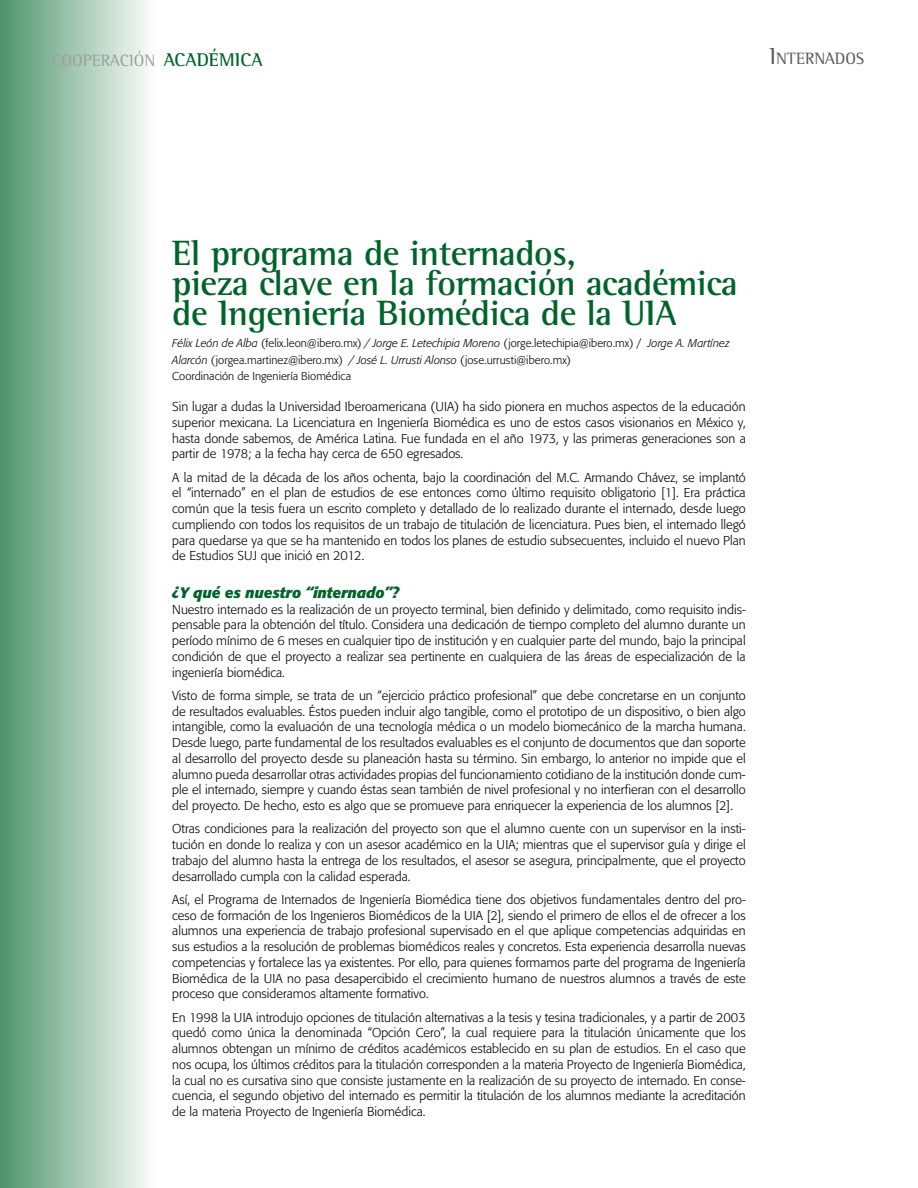
<style>
.page{position:relative;width:918px;height:1188px;background:#fff}
.page>*{position:absolute;margin:0;border:0;box-sizing:border-box;transform-origin:0 0}
.t1{font:700 36px/30px "Rotis Semi Serif Std";letter-spacing:-.015em;color:#00642a}
.t2{font:16.8px "Rotis Semi Serif Std";color:#9c9e9f}
.t3{font:16.8px "Rotis Semi Serif Std";color:#58585a}
.t4{font:italic 700 15px "Formata";letter-spacing:-.005em;color:#00642a}
.t5{font:300 12.75px/15.8px "Formata";color:#000;text-align:justify}
.t6{font:300 11.25px/16.5px "Formata";letter-spacing:.005em;color:#000}
.s1{font-weight:700;font-size:18.9px;color:#00642a}
.s2{font-size:24px}
.s3{font-style:italic}
</style>
<div class="page">
<div style="left:0;top:0;width:154px;height:1188px;background:linear-gradient(to right,#4e946b,#fbfcfb)"></div>
<h2 class="t2" style="left:52px;top:51px;width:212px">COOPERACIÓN <span class="s1">ACADÉMICA</span></h2>
<h2 class="t3" style="left:769px;top:49px;width:96px"><span class="s2">I</span>NTERNADOS</h2>
<h1 class="t1" style="left:172px;top:238px;width:567px">El programa de internados,<br>pieza clave en la formación académica de Ingeniería Biomédica de la UIA</h1>
<p class="t6" style="left:172px;top:335px;width:559px"><span class="s3">Félix León de Alba</span> (felix.leon@ibero.mx) <span class="s3">/ Jorge E. Letechipia Moreno</span> (jorge.letechipia@ibero.mx) / <span class="s3">Jorge A. Martínez<br>Alarcón</span> (jorgea.martinez@ibero.mx) <span class="s3">/ José L. Urrusti Alonso</span> (jose.urrusti@ibero.mx)<br>Coordinación de Ingeniería Biomédica</p>
<p class="t5" style="left:172px;top:399px;width:575px">Sin lugar a dudas la Universidad Iberoamericana (UIA) ha sido pionera en muchos aspectos de la educación superior mexicana. La Licenciatura en Ingeniería Biomédica es uno de estos casos visionarios en México y, hasta donde sabemos, de América Latina. Fue fundada en el año 1973, y las primeras generaciones son a partir de 1978; a la fecha hay cerca de 650 egresados.</p>
<p class="t5" style="left:172px;top:469px;width:575px">A la mitad de la década de los años ochenta, bajo la coordinación del M.C. Armando Chávez, se implantó el “internado” en el plan de estudios de ese entonces como último requisito obligatorio [1]. Era práctica común que la tesis fuera un escrito completo y detallado de lo realizado durante el internado, desde luego cumpliendo con todos los requisitos de un trabajo de titulación de licenciatura. Pues bien, el internado llegó para quedarse ya que se ha mantenido en todos los planes de estudio subsecuentes, incluido el nuevo Plan de Estudios SUJ que inició en 2012.</p>
<p class="t4" style="left:172px;top:583px;width:228px">¿Y qué es nuestro “internado”?</p>
<p class="t5" style="left:172px;top:601px;width:575px">Nuestro internado es la realización de un proyecto terminal, bien definido y delimitado, como requisito indis&shy;pensable para la obtención del título. Considera una dedicación de tiempo completo del alumno durante un período mínimo de 6 meses en cualquier tipo de institución y en cualquier parte del mundo, bajo la principal condición de que el proyecto a realizar sea pertinente en cualquiera de las áreas de especialización de la ingeniería biomédica.</p>
<p class="t5" style="left:172px;top:688px;width:575px">Visto de forma simple, se trata de un “ejercicio práctico profesional” que debe concretarse en un conjunto de resultados evaluables. Éstos pueden incluir algo tangible, como el prototipo de un dispositivo, o bien algo intangible, como la evaluación de una tecnología médica o un modelo biomecánico de la marcha humana.<br>Desde luego, parte fundamental de los resultados evaluables es el conjunto de documentos que dan soporte al desarrollo del proyecto desde su planeación hasta su término. Sin embargo, lo anterior no impide que el alumno pueda desarrollar otras actividades propias del funcionamiento cotidiano de la institución donde cum&shy;ple el internado, siempre y cuando éstas sean también de nivel profesional y no interfieran con el desarrollo del proyecto. De hecho, esto es algo que se promueve para enriquecer la experiencia de los alumnos [2].</p>
<p class="t5" style="left:172px;top:821px;width:575px">Otras condiciones para la realización del proyecto son que el alumno cuente con un supervisor en la insti&shy;tución en donde lo realiza y con un asesor académico en la UIA; mientras que el supervisor guía y dirige el trabajo del alumno hasta la entrega de los resultados, el asesor se asegura, principalmente, que el proyecto desarrollado cumpla con la calidad esperada.</p>
<p class="t5" style="left:172px;top:892px;width:575px">Así, el Programa de Internados de Ingeniería Biomédica tiene dos objetivos fundamentales dentro del pro&shy;ceso de formación de los Ingenieros Biomédicos de la UIA [2], siendo el primero de ellos el de ofrecer a los alumnos una experiencia de trabajo profesional supervisado en el que aplique competencias adquiridas en sus estudios a la resolución de problemas biomédicos reales y concretos. Esta experiencia desarrolla nuevas competencias y fortalece las ya existentes. Por ello, para quienes formamos parte del programa de Ingeniería Biomédica de la UIA no pasa desapercibido el crecimiento humano de nuestros alumnos a través de este proceso que consideramos altamente formativo.</p>
<p class="t5" style="left:172px;top:1009px;width:575px">En 1998 la UIA introdujo opciones de titulación alternativas a la tesis y tesina tradicionales, y a partir de 2003 quedó como única la denominada “Opción Cero”, la cual requiere para la titulación únicamente que los alumnos obtengan un mínimo de créditos académicos establecido en su plan de estudios. En el caso que nos ocupa, los últimos créditos para la titulación corresponden a la materia Proyecto de Ingeniería Biomédica, la cual no es cursativa sino que consiste justamente en la realización de su proyecto de internado. En conse&shy;cuencia, el segundo objetivo del internado es permitir la titulación de los alumnos mediante la acreditación de la materia Proyecto de Ingeniería Biomédica.</p>
</div>
